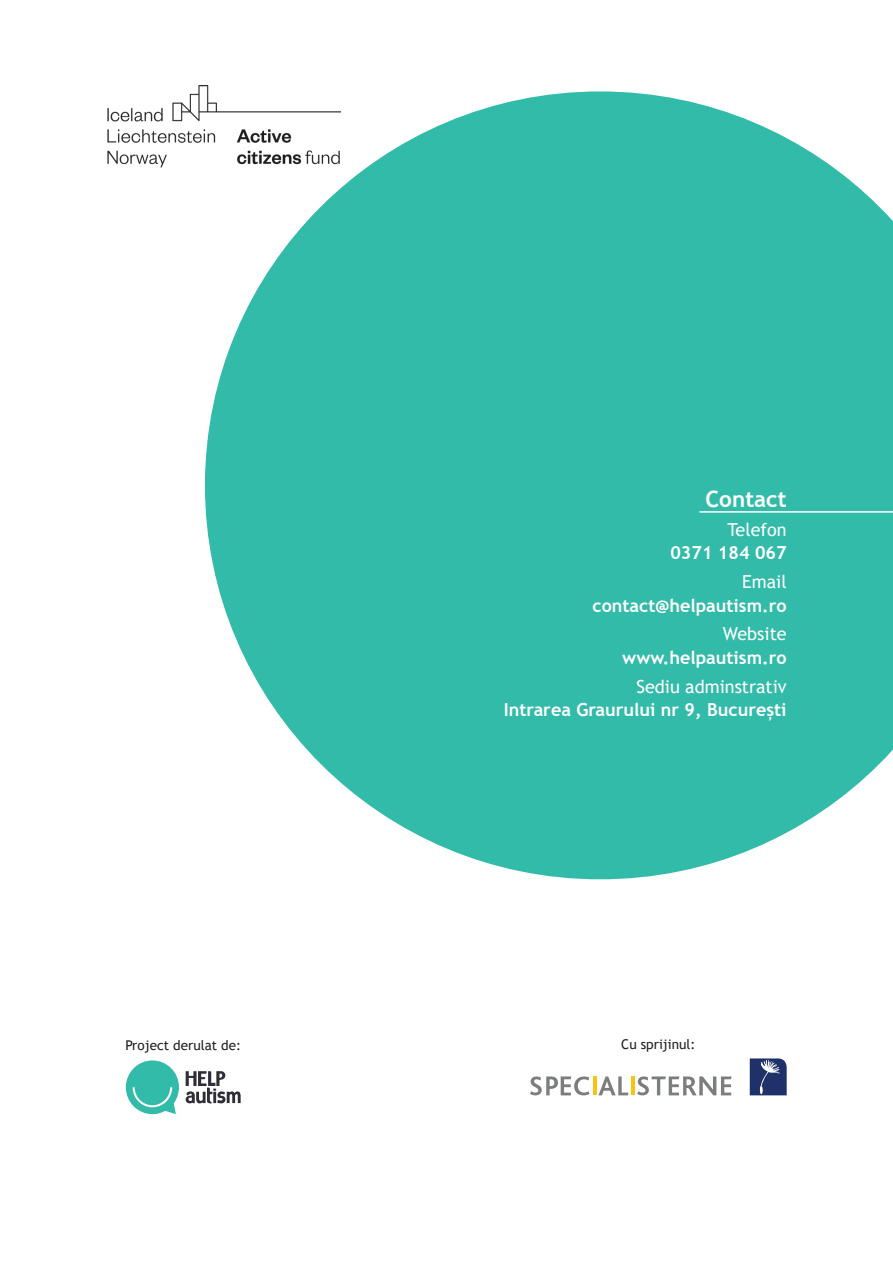
<style>
.page{position:relative;width:893px;height:1263px;background:#fff}
.page>*{position:absolute;margin:0;border:0;box-sizing:border-box;transform-origin:0 0}
.text{font:700 22.5px "Trebuchet MS";color:#fff}
.text-2{font:700 18px "Trebuchet MS";color:#fff}
.text-3{font:18px "Trebuchet MS";color:#fff}
.text-4{font:13.5px "Trebuchet MS";color:#231f20}
</style>
<div class="page">
<svg style="left:205px;top:91px;width:688px;height:788px;fill:#32bba9"></svg>
<svg style="left:186px;top:1071px;width:55px;height:32px"></svg>
<svg style="left:126px;top:1060px;width:53px;height:54px"></svg>
<hr style="left:593px;top:1076px;width:4px;height:19px;background:#f9c312">
<svg style="left:598px;top:1076px;width:30px;height:19px"></svg>
<hr style="left:631px;top:1076px;width:3px;height:19px;background:#f9c312">
<svg style="left:637px;top:1076px;width:95px;height:19px"></svg>
<svg style="left:530px;top:1076px;width:59px;height:19px"></svg>
<svg style="left:750px;top:1058px;width:37px;height:37px"></svg>
<img style="left:107px;top:85px;width:233px;height:82px">
<hr style="left:699px;top:511px;width:194px;height:2px;background:#fff">
<p class="text" style="left:705px;top:485px;width:83px">Contact</p>
<p class="text-3" style="left:727px;top:518px;width:61px">Telefon</p>
<p class="text-2" style="left:670px;top:542px;width:118px">0371 184 067</p>
<p class="text-3" style="left:742px;top:570px;width:46px">Email</p>
<p class="text-2" style="left:592px;top:594px;width:196px">contact@helpautism.ro</p>
<p class="text-3" style="left:723px;top:622px;width:65px">Website</p>
<p class="text-2" style="left:622px;top:646px;width:166px">www.helpautism.ro</p>
<p class="text-3" style="left:636px;top:675px;width:152px">Sediu adminstrativ</p>
<p class="text-2" style="left:504px;top:699px;width:284px">Intrarea Graurului nr 9, București</p>
<p class="text-4" style="left:125px;top:1036px;width:117px">Project derulat de:</p>
<p class="text-4" style="left:621px;top:1036px;width:76px">Cu sprijinul:</p>
</div>
